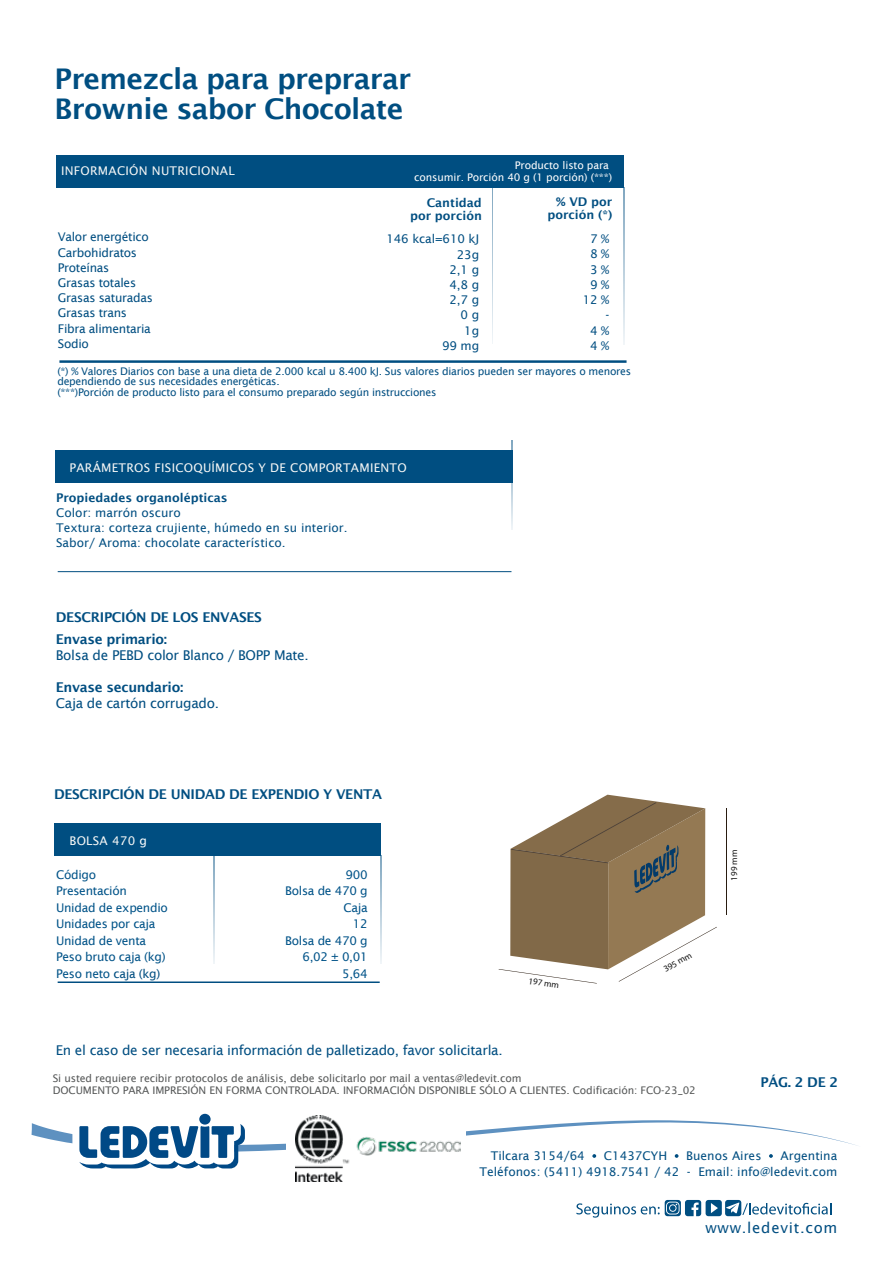
<style>
.page{position:relative;width:893px;height:1263px;background:#fff}
.page>*{position:absolute;margin:0;border:0;box-sizing:border-box;transform-origin:0 0}
.t1{font:600 28.5px/30px "Lucida Sans";letter-spacing:-.025em;color:#004e81}
.t2{font:14.85px "Lucida Sans";letter-spacing:.05em;color:#004e81}
.t3{font:13.5px "Lucida Sans";letter-spacing:-.02em;color:#004e81}
.t4{font:600 13.5px/21.6px "Lucida Sans";letter-spacing:-.02em;color:#004e81}
.t5{font:12px/15.1px "Lucida Sans";color:#004e81;text-align:right}
.t6{font:12px/16.5px "Lucida Sans";letter-spacing:-.025em;color:#005388}
.t7{font:12px/15.1px "Lucida Sans";letter-spacing:-.025em;color:#004e81}
.t8{font:12px "Lucida Sans";letter-spacing:.02em;color:#f6f7f6}
.t9{font:600 12px/13.5px "Lucida Sans";color:#004e81;text-align:right}
.t10{font:10.5px/10.5px "Lucida Sans";letter-spacing:-.025em;color:#004e81}
.t11{font:10.5px/12.1px "Lucida Sans";letter-spacing:-.01em;color:#565858}
.t12{font:10.5px/12.6px "Lucida Sans";letter-spacing:-.01em;color:#fff}
.t13{font:9px "Myriad Pro";color:#121212}
.s1{color:#fff}
.s2{color:#004e81}
</style>
<div class="page">
<svg style="left:512px;top:441px;width:1px;height:89px"></svg>
<div style="left:55px;top:450px;width:457px;height:33px;background:#004e81"></div>
<hr style="left:58px;top:571px;width:453px;height:1px;background:#004e81">
<svg style="left:214px;top:856px;width:1px;height:108px"></svg>
<svg style="left:381px;top:855px;width:1px;height:109px"></svg>
<div style="left:55px;top:823px;width:326px;height:33px;background:#004e81"></div>
<hr style="left:58px;top:981px;width:322px;height:2px;background:#004e81">
<svg style="left:492px;top:188px;width:1px;height:156px"></svg>
<svg style="left:623px;top:188px;width:1px;height:156px"></svg>
<div style="left:56px;top:155px;width:568px;height:33px;background:#004e81"></div>
<hr style="left:59px;top:360px;width:568px;height:3px;background:#004e81">
<hr style="left:726px;top:808px;width:1px;height:107px;background:#291c11">
<svg style="left:499px;top:795px;width:218px;height:188px"></svg>
<svg style="left:576px;top:1199px;width:125px;height:18px"></svg>
<svg style="left:32px;top:1113px;width:826px;height:55px"></svg>
<div style="left:286px;top:1126px;width:180px;height:29px;background:#fff"></div>
<img style="left:296px;top:1116px;width:55px;height:66px">
<img style="left:351px;top:1120px;width:109px;height:48px">
<div style="left:706px;top:1200px;width:16px;height:16px;background:#004e81;border-radius:3px"></div>
<svg style="left:711px;top:1203px;width:7px;height:10px"></svg>
<div style="left:725px;top:1200px;width:16px;height:16px;background:#004e81;border-radius:3px"></div>
<svg style="left:726px;top:1202px;width:105px;height:13px"></svg>
<h1 class="t1" style="left:55px;top:64px;width:358px">Premezcla para preprarar<br>Brownie sabor Chocolate</h1>
<p class="t8" style="left:61px;top:164px;width:175px">INFORMACIÓN NUTRICIONAL</p>
<p class="t12" style="left:414px;top:159px;width:200px;text-indent:101px">Producto listo para consumir. Porción 40 g (1 porción) (***)</p>
<p class="t9" style="left:410px;top:196px;width:73px">Cantidad por porción</p>
<p class="t9" style="left:547px;top:195px;width:66px">% VD por porción (*)</p>
<p class="t7" style="left:58px;top:229px;width:96px">Valor energético<br>Carbohidratos<br>Proteínas<br>Grasas totales<br>Grasas saturadas<br>Grasas trans<br>Fibra alimentaria<br>Sodio</p>
<p class="t5" style="left:386px;top:231px;width:94px">146 kcal=610 kJ<br>23g<br>2,1 g<br>4,8 g<br>2,7 g<br>0 g<br>1g<br>99 mg</p>
<p class="t5" style="left:583px;top:231px;width:28px">7 %<br>8 %<br>3 %<br>9 %<br>12 % -<br>4 %<br>4 %</p>
<p class="t10" style="left:57px;top:366px;width:575px">(*) % Valores Diarios con base a una dieta de 2.000 kcal u 8.400 kJ. Sus valores diarios pueden ser mayores o menores dependiendo de sus necesidades energéticas.<br>(***)Porción de producto listo para el consumo preparado según instrucciones</p>
<p class="t8" style="left:70px;top:461px;width:339px">PARÁMETROS FISICOQUÍMICOS Y DE COMPORTAMIENTO</p>
<p class="t9" style="left:56px;top:490px;width:173px">Propiedades organolépticas</p>
<p class="t5" style="left:56px;top:505px;width:293px;text-align:left">Color: marrón oscuro<br>Textura: corteza crujiente, húmedo en su interior.<br>Sabor/ Aroma: chocolate característico.</p>
<p class="t4" style="left:56px;top:606px;width:208px">DESCRIPCIÓN DE LOS ENVASES<br>Envase primario:</p>
<p class="t3" style="left:56px;top:647px;width:254px">Bolsa de PEBD color Blanco / BOPP Mate.</p>
<p class="t4" style="left:56px;top:676px;width:129px">Envase secundario:</p>
<p class="t3" style="left:56px;top:696px;width:165px">Caja de cartón corrugado.</p>
<p class="t4" style="left:54px;top:783px;width:330px">DESCRIPCIÓN DE UNIDAD DE EXPENDIO Y VENTA</p>
<p class="t8" style="left:70px;top:834px;width:79px">BOLSA 470 <span class="s1">g</span></p>
<p class="t6" style="left:56px;top:866px;width:113px">Código<br>Presentación<br>Unidad de expendio<br>Unidades por caja<br>Unidad de venta<br>Peso bruto caja (kg)<br>Peso neto <span class="s2">caja (kg)</span></p>
<p class="t6" style="left:285px;top:866px;width:84px;text-align:right">900<br>Bolsa de 470 g<br>Caja<br>12<br>Bolsa de 470 g<br>6,02 ± 0,01<br>5,64</p>
<p class="t3" style="left:56px;top:1042px;width:448px">En el caso de ser necesaria información de palletizado, favor solicitarla.</p>
<p class="t13" style="left:530px;top:975px;width:32px;rotate:9deg">197 mm</p>
<p class="t13" style="left:662px;top:965px;width:32px;rotate:-30deg">395 mm</p>
<p class="t13" style="left:728px;top:881px;width:32px;rotate:-90deg">199 mm</p>
<p class="t11" style="left:53px;top:1072px;width:645px">Si usted requiere recibir protocolos de análisis, debe solicitarlo por mail a ventas@ledevit.com<br>DOCUMENTO PARA IMPRESIÓN EN FORMA CONTROLADA. INFORMACIÓN DISPONIBLE SÓLO A CLIENTES. Codificación: FCO-23_02</p>
<p class="t4" style="left:760px;top:1071px;width:79px">PÁG. 2 DE 2</p>
<p class="t5" style="left:480px;top:1147px;width:359px;line-height:16.5px">Tilcara 3154/64 - C1437CYH - Buenos Aires - Argentina<br>Teléfonos: (5411) 4918.7541 / 42 - Email: info@ledevit.com</p>
<p class="t2" style="left:705px;top:1219px;width:134px">www.ledevit.com</p>
</div>
